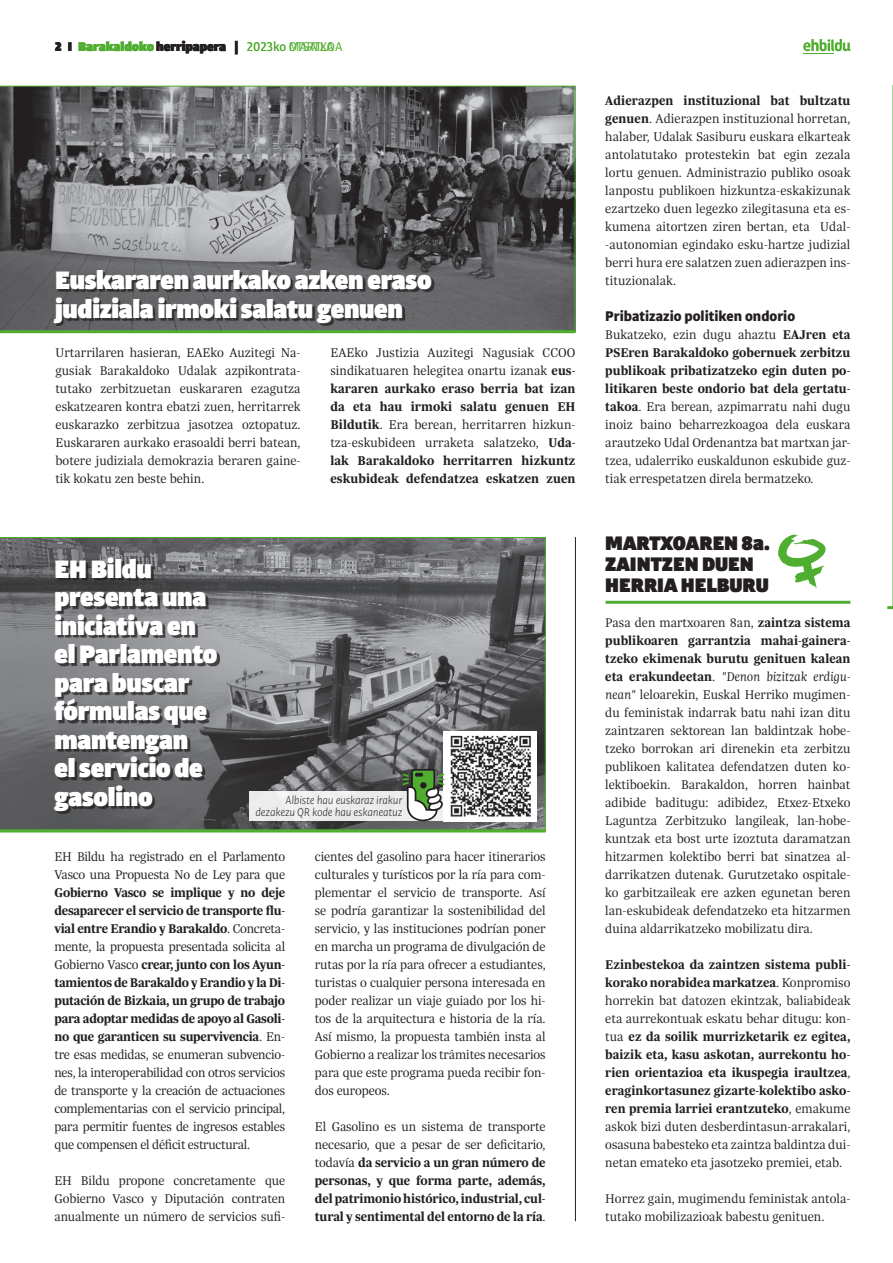
<style>
.page{position:relative;width:893px;height:1263px;background:#fff}
.page>*{position:absolute;margin:0;border:0;box-sizing:border-box;transform-origin:0 0}
.t1{font:900 27px/28.5px "Bulo";letter-spacing:-.01em;color:#fff}
.t2{font:900 21px/21px "Bulo";color:#231f20}
.Testua{font:900 15px "Bulo";color:#231f20}
.Testua-2{font:300 13.5px/18px "Trola";color:#231f20;text-align:justify}
.Testua-3{font:700 13.5px/18px "Trola";color:#231f20;text-align:justify}
.t3{font:900 13.5px "Bulo";letter-spacing:-.01em;color:#231f20}
.t4{font:13.5px "Bulo";letter-spacing:-.01em;color:#4fad2f}
.t5{font:italic 300 12px/12px "Bulo";letter-spacing:-.01em;color:#231f20;text-align:right}
.s1{color:#4fad2f}
.s2{font-weight:300}
.s3{font-weight:700}
.s4{font-style:italic}
</style>
<div class="page">
<svg style="left:803px;top:39px;width:47px;height:15px"></svg>
<svg style="left:0;top:537px;width:546px;height:292px;background:#6e7071"></svg>
<svg style="left:0;top:86px;width:575px;height:244px;background:#67686a"></svg>
<div style="left:57px;top:560px;width:163px;height:254px;background:#231f20;opacity:.75"></div>
<div style="left:56px;top:273px;width:378px;height:53px;background:#231f20;opacity:.75"></div>
<hr style="left:0;top:829px;width:546px;height:3px;background:#4fad2f">
<hr style="left:0;top:330px;width:576px;height:3px;background:#4fad2f">
<hr style="left:575px;top:537px;width:1px;height:684px;background:#231f20">
<hr style="left:606px;top:601px;width:244px;height:3px;background:#4fad2f">
<img style="left:443px;top:731px;width:94px;height:90px">
<div style="left:249px;top:791px;width:197px;height:30px;background:#eceded"></div>
<svg style="left:402px;top:769px;width:42px;height:55px;background:#899d81"></svg>
<svg style="left:778px;top:535px;width:48px;height:53px"></svg>
<svg style="left:887px;top:85px;width:6px;height:524px"></svg>
<p class="t3" style="left:55px;top:37px;width:185px">2 I <span class="s1">Barakaldoko</span> herripapera |</p>
<p class="t4" style="left:289px;top:38px;width:55px">MARTXOA</p>
<p class="t4" style="left:247px;top:38px;width:89px">2023ko OTSAILA</p>
<p class="t1" style="left:55px;top:265px;width:378px">Euskararen aurkako azken eraso judiziala irmoki salatu genuen</p>
<p class="Testua-2" style="left:55px;top:343px;width:247px">Urtarrilaren hasieran, EAEko Auzitegi Na&shy;gusiak Barakaldoko Udalak azpikontrata&shy;tutako zerbitzuetan euskararen ezagutza eskatzearen kontra ebatzi zuen, herritarrek euskarazko zerbitzua jasotzea oztopatuz.<br>Euskararen aurkako erasoaldi berri batean, botere judiziala demokrazia beraren gaine&shy;tik kokatu zen beste behin.</p>
<p class="Testua-3" style="left:330px;top:343px;width:247px"><span class="s2">EAEko Justizia Auzitegi Nagusiak CCOO sindikatuaren helegitea onartu izanak</span> eus&shy;kararen aurkako eraso berria bat izan da eta hau irmoki salatu genuen EH Bildutik<span class="s2">. Era berean, herritarren hizkun&shy;tza-eskubideen urraketa salatzeko,</span> Uda&shy;lak Barakaldoko herritarren hizkuntz eskubideak defendatzea eskatzen zuen</p>
<p class="t1" style="left:54px;top:554px;width:165px">EH Bildu presenta una iniciativa en el Parlamento para buscar fórmulas que mantengan<br>el servicio de gasolino</p>
<p class="t5" style="left:255px;top:794px;width:148px">Albiste hau euskaraz irakur dezakezu QR kode hau eskaneatuz</p>
<p class="Testua-2" style="left:54px;top:847px;width:232px">EH Bildu ha registrado en el Parlamento Vasco una Propuesta No de Ley para que <span class="s3">Gobierno Vasco se implique y no deje desaparecer el servicio de transporte flu&shy;vial entre Erandio y Barakaldo</span>. Concreta&shy;mente, la propuesta presentada solicita al Gobierno Vasco <span class="s3">crear, junto con los Ayun&shy;tamientos de Barakaldo y Erandio y la Di&shy;putación de Bizkaia, un grupo de trabajo para adoptar medidas de apoyo al Gasoli&shy;no que garanticen su supervivencia</span>. En&shy;tre esas medidas, se enumeran subvencio&shy;nes, la interoperabilidad con otros servicios de transporte y la creación de actuaciones complementarias con el servicio principal, para permitir fuentes de ingresos estables que compensen el déficit estructural.</p>
<p class="Testua-2" style="left:54px;top:1171px;width:232px">EH Bildu propone concretamente que Gobierno Vasco y Diputación contraten anualmente un número de servicios sufi-</p>
<p class="Testua-2" style="left:315px;top:847px;width:232px">cientes del gasolino para hacer itinerarios culturales y turísticos por la ría para com&shy;plementar el servicio de transporte. Así se podría garantizar la sostenibilidad del servicio, y las instituciones podrían poner en marcha un programa de divulgación de rutas por la ría para ofrecer a estudiantes, turistas o cualquier persona interesada en poder realizar un viaje guiado por los hi&shy;tos de la arquitectura e historia de la ría.<br>Así mismo, la propuesta también insta al Gobierno a realizar los trámites necesarios para que este programa pueda recibir fon&shy;dos europeos.</p>
<p class="Testua-3" style="left:315px;top:1117px;width:232px"><span class="s2">El Gasolino es un sistema de transporte necesario, que a pesar de ser deficitario, todavía</span> da servicio a un gran número de personas, y que forma parte, además, del patrimonio histórico, industrial, cul&shy;tural y sentimental del entorno de la ría<span class="s2">.</span></p>
<p class="Testua-2" style="left:605px;top:91px;width:247px"><span class="s3">Adierazpen instituzional bat bultzatu genuen</span>. Adierazpen instituzional horretan, halaber, Udalak Sasiburu euskara elkarteak antolatutako protestekin bat egin zezala lortu genuen. Administrazio publiko osoak lanpostu publikoen hizkuntza-eskakizunak ezartzeko duen legezko zilegitasuna eta es&shy;kumena aitortzen ziren bertan, eta Udal--autonomian egindako esku-hartze judizial berri hura ere salatzen zuen adierazpen ins&shy;tituzionalak.</p>
<p class="Testua" style="left:605px;top:306px;width:191px">Pribatizazio politiken ondorio</p>
<p class="Testua-2" style="left:605px;top:325px;width:247px">Bukatzeko, ezin dugu ahaztu <span class="s3">EAJren eta PSEren Barakaldoko gobernuek zerbitzu publikoak pribatizatzeko egin duten po&shy;litikaren beste ondorio bat dela gertatu&shy;takoa</span>. Era berean, azpimarratu nahi dugu inoiz baino beharrezkoagoa dela euskara arautzeko Udal Ordenantza bat martxan jar&shy;tzea, udalerriko euskaldunon eskubide guz&shy;tiak errespetatzen direla bermatzeko.</p>
<p class="t2" style="left:605px;top:532px;width:167px">MARTXOAREN 8a.</p>
<p class="t2" style="left:605px;top:553px;width:165px">ZAINTZEN DUEN<br>HERRIA HELBURU</p>
<p class="Testua-2" style="left:605px;top:613px;width:247px">Pasa den martxoaren 8an, <span class="s3">zaintza sistema publikoaren garrantzia mahai-gainera&shy;tzeko ekimenak burutu genituen kalean eta erakundeetan</span>. <span class="s4">"Denon bizitzak erdigu&shy;nean"</span> leloarekin, Euskal Herriko mugimen&shy;du feministak indarrak batu nahi izan ditu zaintzaren sektorean lan baldintzak hobe&shy;tzeko borrokan ari direnekin eta zerbitzu publikoen kalitatea defendatzen duten ko&shy;lektiboekin. Barakaldon, horren hainbat adibide baditugu: adibidez, Etxez-Etxeko Laguntza Zerbitzuko langileak, lan-hobe&shy;kuntzak eta bost urte izoztuta daramatzan hitzarmen kolektibo berri bat sinatzea al&shy;darrikatzen dutenak. Gurutzetako ospitale&shy;ko garbitzaileak ere azken egunetan beren lan-eskubideak defendatzeko eta hitzarmen duina aldarrikatzeko mobilizatu dira.</p>
<p class="Testua-3" style="left:605px;top:955px;width:247px">Ezinbestekoa da zaintzen sistema publi&shy;korako norabidea markatzea<span class="s2">. Konpromiso horrekin bat datozen ekintzak, baliabideak eta aurrekontuak eskatu behar ditugu: kon&shy;tua</span> ez da soilik murrizketarik ez egitea, baizik eta, kasu askotan, aurrekontu ho&shy;rien orientazioa eta ikuspegia iraultzea<span class="s2">, </span>eraginkortasunez gizarte-kolektibo asko&shy;ren premia larriei erantzuteko<span class="s2">, emakume askok bizi duten desberdintasun-arrakalari, osasuna babesteko eta zaintza baldintza dui&shy;netan emateko eta jasotzeko premiei, etab.</span></p>
<p class="Testua-2" style="left:605px;top:1189px;width:247px">Horrez gain, mugimendu feministak antola&shy;tutako mobilizazioak babestu genituen.</p>
</div>
